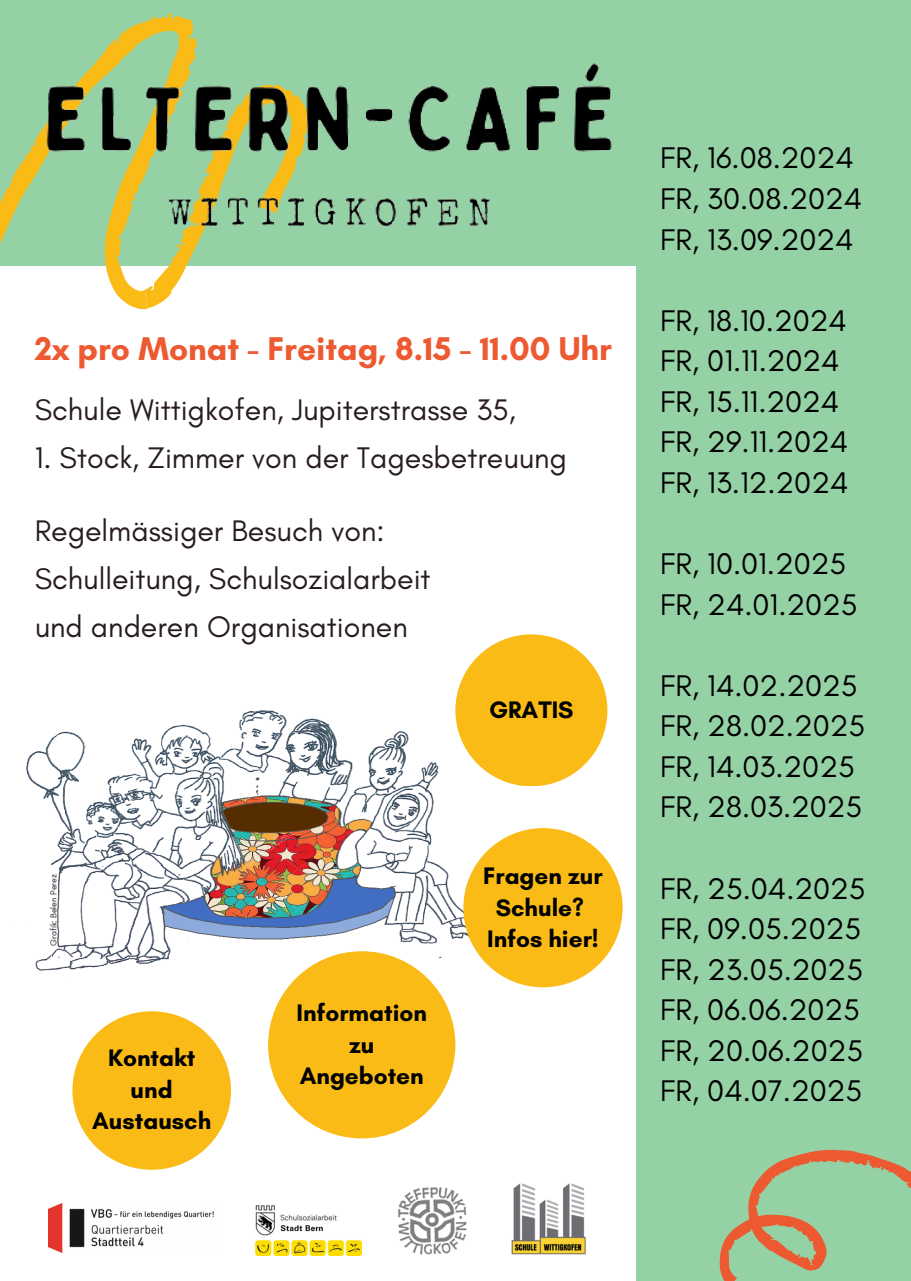
<style>
.page{position:relative;width:911px;height:1281px;background:#fff}
.page>*{position:absolute;margin:0;border:0;box-sizing:border-box;transform-origin:0 0}
.t1{font:700 33.45px "Glacial Indifference";color:#ed5a32}
.t2{font:30.45px/40.5px "Glacial Indifference";color:#000}
.t3{font:30.3px/47.8px "Glacial Indifference";color:#281c22}
.t4{font:700 24.3px/31.5px "Glacial Indifference";color:#000;text-align:center}
.t5{font:8.7px "Glacial Indifference";color:#281c22}
</style>
<div class="page">
<div style="left:0;top:0;width:910px;height:1280px;background:#94d2a5"></div>
<div style="left:0;top:266px;width:635px;height:1014px;background:#fff"></div>
<svg style="left:122px;top:13px;width:71px;height:20px"></svg>
<svg style="left:104px;top:250px;width:90px;height:60px"></svg>
<svg style="left:719px;top:1149px;width:191px;height:131px"></svg>
<img style="left:26px;top:710px;width:472px;height:277px">
<div style="left:463px;top:828px;width:159px;height:159px;background:#fabb17;border-radius:50%"></div>
<div style="left:455px;top:634px;width:152px;height:152px;background:#fabb17;border-radius:50%"></div>
<div style="left:72px;top:1011px;width:159px;height:158px;background:#fabb17;border-radius:50%"></div>
<div style="left:268px;top:951px;width:187px;height:187px;background:#fabb17;border-radius:50%"></div>
<img style="left:397px;top:1187px;width:70px;height:68px">
<img style="left:511px;top:1183px;width:75px;height:72px">
<img style="left:0;top:33px;width:612px;height:217px">
<img style="left:48px;top:1203px;width:166px;height:48px">
<img style="left:254px;top:1205px;width:107px;height:50px">
<h3 class="t1" style="left:35px;top:328px;width:578px">2x pro Monat - Freitag, 8.15 - 11.00 Uhr</h3>
<p class="t3" style="left:35px;top:385px;width:482px">Schule Wittigkofen, Jupiterstrasse 35,</p>
<p class="t3" style="left:35px;top:433px;width:533px">1. Stock, Zimmer von der Tagesbetreuung</p>
<p class="t3" style="left:35px;top:506px;width:397px">Regelmässiger Besuch von:<br>Schulleitung, Schulsozialarbeit und anderen Organisationen</p>
<h1 class="t4" style="left:489px;top:693px;width:86px">GRATIS</h1>
<h5 class="t5" style="left:48px;top:945px;width:73px;rotate:-90deg">Grafik: Belen Perez</h5>
<h1 class="t4" style="left:92px;top:1042px;width:120px">Kontakt und<br>Austausch</h1>
<h1 class="t4" style="left:296px;top:996px;width:132px">Information zu<br>Angeboten</h1>
<p class="t4" style="left:483px;top:860px;width:121px">Fragen zur<br>Schule?<br>Infos hier!</p>
<h4 class="t2" style="left:660px;top:137px;width:203px">FR, 16.08.2024<br>FR, 30.08.2024<br>FR, 13.09.2024</h4>
<p class="t2" style="left:660px;top:300px;width:189px">FR, 18.10.2024<br>FR, 01.11.2024<br>FR, 15.11.2024<br>FR, 29.11.2024<br>FR, 13.12.2024</p>
<p class="t2" style="left:660px;top:543px;width:199px">FR, 10.01.2025<br>FR, 24.01.2025</p>
<h5 class="t2" style="left:660px;top:664px;width:206px">FR, 14.02.2025<br>FR, 28.02.2025<br>FR, 14.03.2025<br>FR, 28.03.2025</h5>
<h5 class="t2" style="left:660px;top:867px;width:207px">FR, 25.04.2025<br>FR, 09.05.2025<br>FR, 23.05.2025<br>FR, 06.06.2025<br>FR, 20.06.2025<br>FR, 04.07.2025</h5>
</div>
